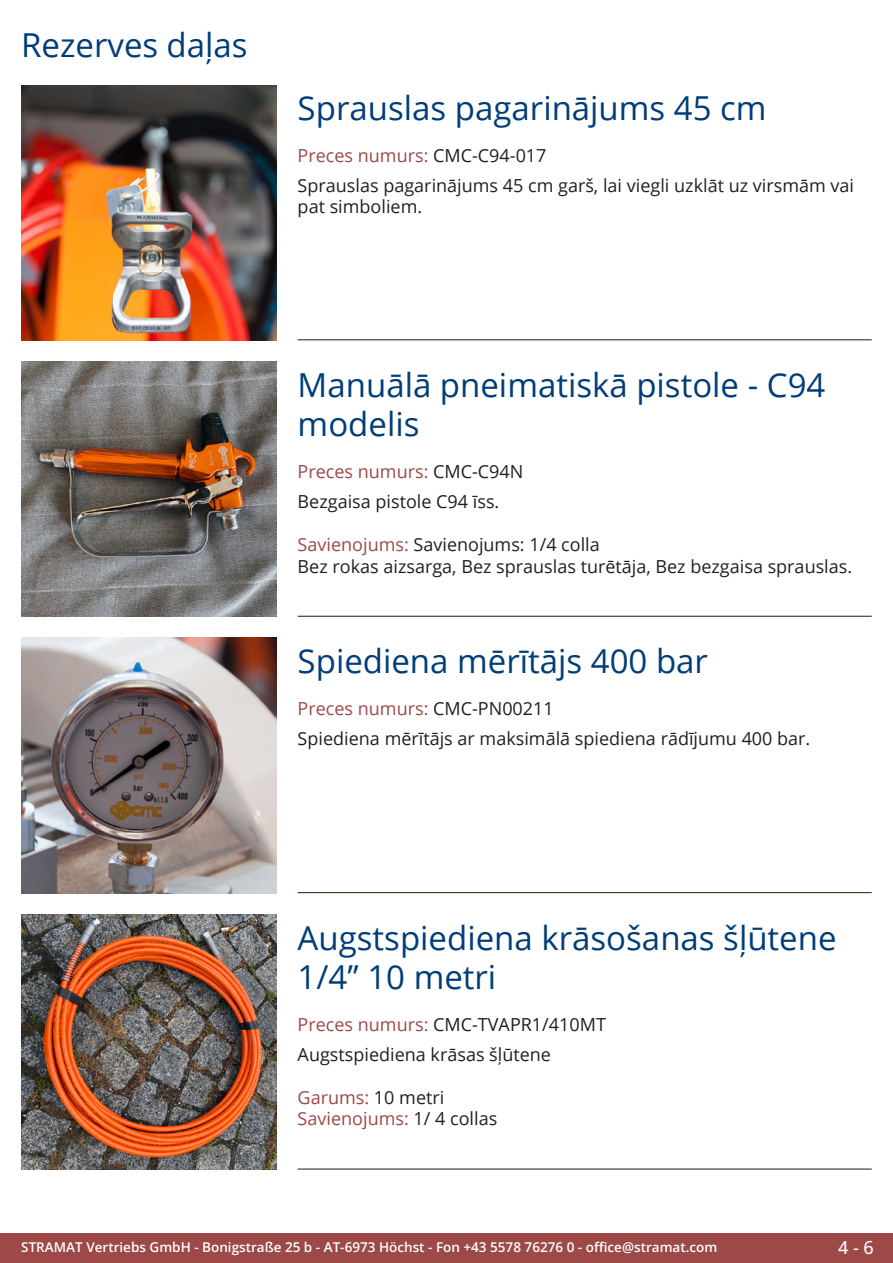
<style>
.page{position:relative;width:893px;height:1263px;background:#fff}
.page>*{position:absolute;margin:0;border:0;box-sizing:border-box;transform-origin:0 0}
.Produkttitel{font:33px/39.6px "Open Sans";color:#003d78}
.RastTitel{font:33px "Open Sans";color:#003d78}
.Beschreibung_Text{font:18px/21.6px "Open Sans";color:#231f20}
.TechDaten_Überschrif{font:18px "Open Sans";color:#9c4948}
.Beschreibung_Text-2{font:18px/21.6px "Open Sans";color:#9c4948}
.TechDaten_Überschrif-2{font:18px "Open Sans";color:#231f20}
.t1{font:500 18px "Open Sans";color:#fff}
.t2{font:600 13.5px "Open Sans";color:#fff}
.s1{color:#231f20}
.s2{color:#9c4948}
</style>
<div class="page">
<div style="left:0;top:1233px;width:893px;height:30px;background:#9c4948"></div>
<hr style="left:298px;top:340px;width:574px;height:1px;background:#201d08">
<hr style="left:298px;top:616px;width:574px;height:1px;background:#201d08">
<hr style="left:298px;top:892px;width:574px;height:1px;background:#201d08">
<hr style="left:298px;top:1169px;width:574px;height:1px;background:#201d08">
<img style="left:21px;top:85px;width:255px;height:255px">
<img style="left:21px;top:361px;width:255px;height:256px">
<img style="left:21px;top:638px;width:255px;height:255px">
<img style="left:21px;top:914px;width:255px;height:255px">
<p class="RastTitel" style="left:21px;top:22px;width:228px">Rezerves daļas</p>
<p class="Produkttitel" style="left:298px;top:88px;width:470px">Sprauslas pagarinājums 45 cm</p>
<p class="TechDaten_Überschrif" style="left:298px;top:143px;width:250px">Preces numurs: <span class="s1">CMC-C94-017</span></p>
<p class="Beschreibung_Text" style="left:298px;top:174px;width:558px">Sprauslas pagarinājums 45 cm garš, lai viegli uzklāt uz virsmām vai pat simboliem.</p>
<p class="Produkttitel" style="left:298px;top:364px;width:529px">Manuālā pneimatiskā pistole - C94 modelis</p>
<p class="TechDaten_Überschrif" style="left:298px;top:459px;width:227px">Preces numurs: <span class="s1">CMC-C94N</span></p>
<p class="Beschreibung_Text" style="left:298px;top:490px;width:203px">Bezgaisa pistole C94 īss.</p>
<p class="Beschreibung_Text" style="left:298px;top:533px;width:556px"><span class="s2">Savienojums:</span> Savienojums: 1/4 colla<br>Bez rokas aizsarga, Bez sprauslas turētāja, Bez bezgaisa sprauslas.</p>
<p class="Produkttitel" style="left:298px;top:640px;width:412px">Spiediena mērītājs 400 bar</p>
<p class="TechDaten_Überschrif" style="left:298px;top:696px;width:258px">Preces numurs: <span class="s1">CMC-PN00211</span></p>
<p class="Beschreibung_Text" style="left:298px;top:727px;width:514px">Spiediena mērītājs ar maksimālā spiediena rādījumu 400 bar.</p>
<p class="Produkttitel" style="left:298px;top:917px;width:540px">Augstspiediena krāsošanas šļūtene<br>1/4’’ 10 metri</p>
<p class="TechDaten_Überschrif-2" style="left:298px;top:1012px;width:310px"><span class="s2">Preces numurs:</span> CMC-TVAPR1/410MT</p>
<p class="Beschreibung_Text" style="left:298px;top:1043px;width:255px">Augstspiediena krāsas šļūtene</p>
<p class="Beschreibung_Text-2" style="left:298px;top:1086px;width:201px">Garums: <span class="s1">10 metri<br></span>Savienojums: <span class="s1">1/ 4 collas</span></p>
<p class="t2" style="left:21px;top:1238px;width:698px">STRAMAT Vertriebs GmbH - Bonigstraße 25 b - AT-6973 Höchst - Fon +43 5578 76276 0 - office@stramat.com</p>
<p class="t1" style="left:838px;top:1234px;width:37px">4 - 6</p>
</div>
